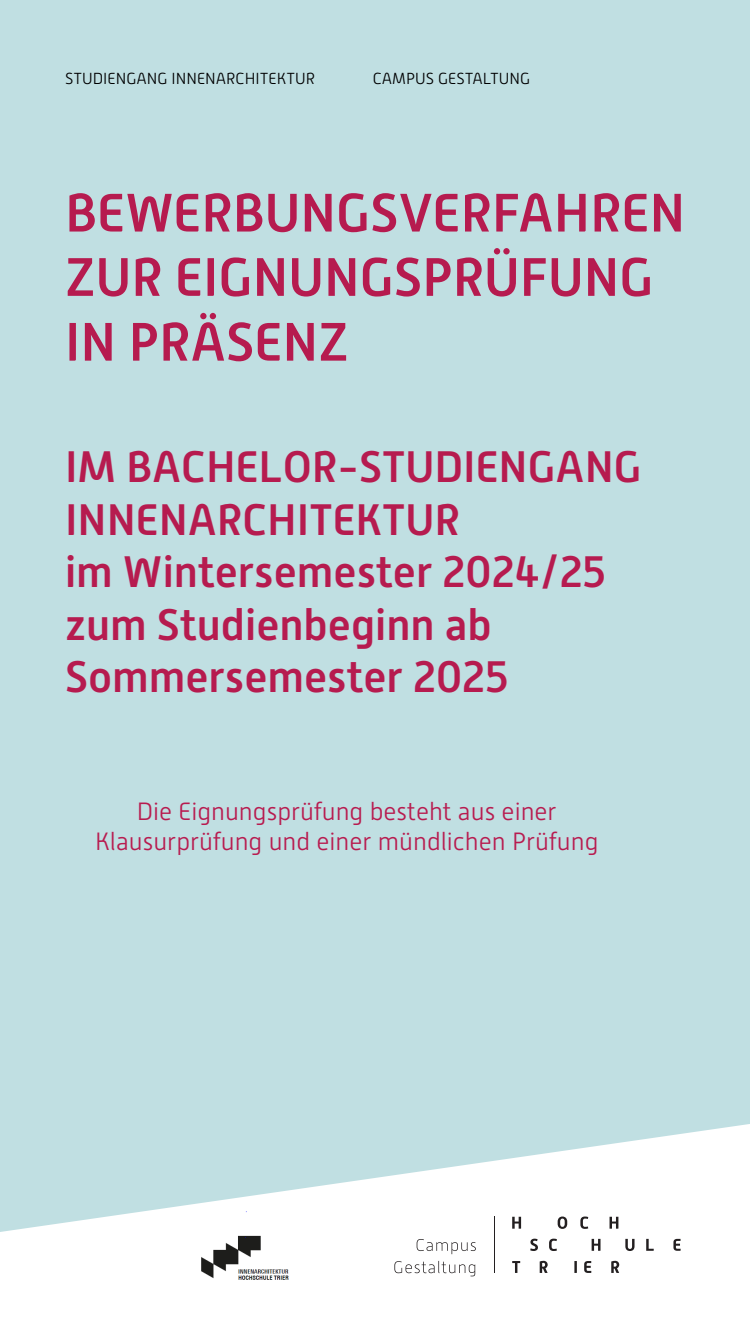
<style>
.page{position:relative;width:750px;height:1334px;background:#c0dfe2}
.page>*{position:absolute;margin:0;border:0;box-sizing:border-box;transform-origin:0 0}
.t1{font:500 54px/64.6px "Alwyn New";color:#b61b4f}
.t2{font:500 44px/52.5px "Alwyn New";color:#b61b4f}
.t3{font:300 25px/30px "Alwyn New";color:#b81b4f;text-align:center}
.t4{font:300 16px "Alwyn New";color:#000001}
</style>
<div class="page">
<svg style="left:0;top:1124px;width:750px;height:210px;fill:#fff"></svg>
<svg style="left:512px;top:1217px;width:9px;height:12px"></svg>
<svg style="left:558px;top:1217px;width:9px;height:12px"></svg>
<svg style="left:580px;top:1217px;width:8px;height:12px"></svg>
<svg style="left:610px;top:1217px;width:8px;height:12px"></svg>
<svg style="left:530px;top:1239px;width:8px;height:12px"></svg>
<svg style="left:549px;top:1239px;width:8px;height:12px"></svg>
<svg style="left:592px;top:1239px;width:9px;height:12px"></svg>
<svg style="left:625px;top:1239px;width:10px;height:12px"></svg>
<svg style="left:646px;top:1239px;width:8px;height:12px"></svg>
<svg style="left:673px;top:1239px;width:8px;height:12px"></svg>
<svg style="left:512px;top:1261px;width:8px;height:12px"></svg>
<svg style="left:540px;top:1261px;width:8px;height:12px"></svg>
<svg style="left:574px;top:1261px;width:3px;height:12px"></svg>
<svg style="left:584px;top:1261px;width:7px;height:12px"></svg>
<svg style="left:611px;top:1261px;width:8px;height:12px"></svg>
<hr style="left:494px;top:1217px;width:1px;height:56px;background:#231f20">
<svg style="left:417px;top:1239px;width:59px;height:15px"></svg>
<svg style="left:394px;top:1261px;width:81px;height:15px"></svg>
<img style="left:191px;top:1211px;width:119px;height:77px">
<p class="t4" style="left:65px;top:70px;width:252px">STUDIENGANG INNENARCHITEKTUR</p>
<p class="t4" style="left:373px;top:70px;width:159px">CAMPUS GESTALTUNG</p>
<p class="t1" style="left:65px;top:181px;width:622px">BEWERBUNGSVERFAHREN<br>ZUR EIGNUNGSPRÜFUNG<br>IN PRÄSENZ</p>
<p class="t2" style="left:65px;top:441px;width:578px">IM BACHELOR-STUDIENGANG<br>INNENARCHITEKTUR<br>im Wintersemester 2024/25 zum Studienbeginn ab<br>Sommersemester 2025</p>
<p class="t3" style="left:95px;top:797px;width:505px">Die Eignungsprüfung besteht aus einer<br>Klausurprüfung und einer mündlichen Prüfung</p>
</div>
